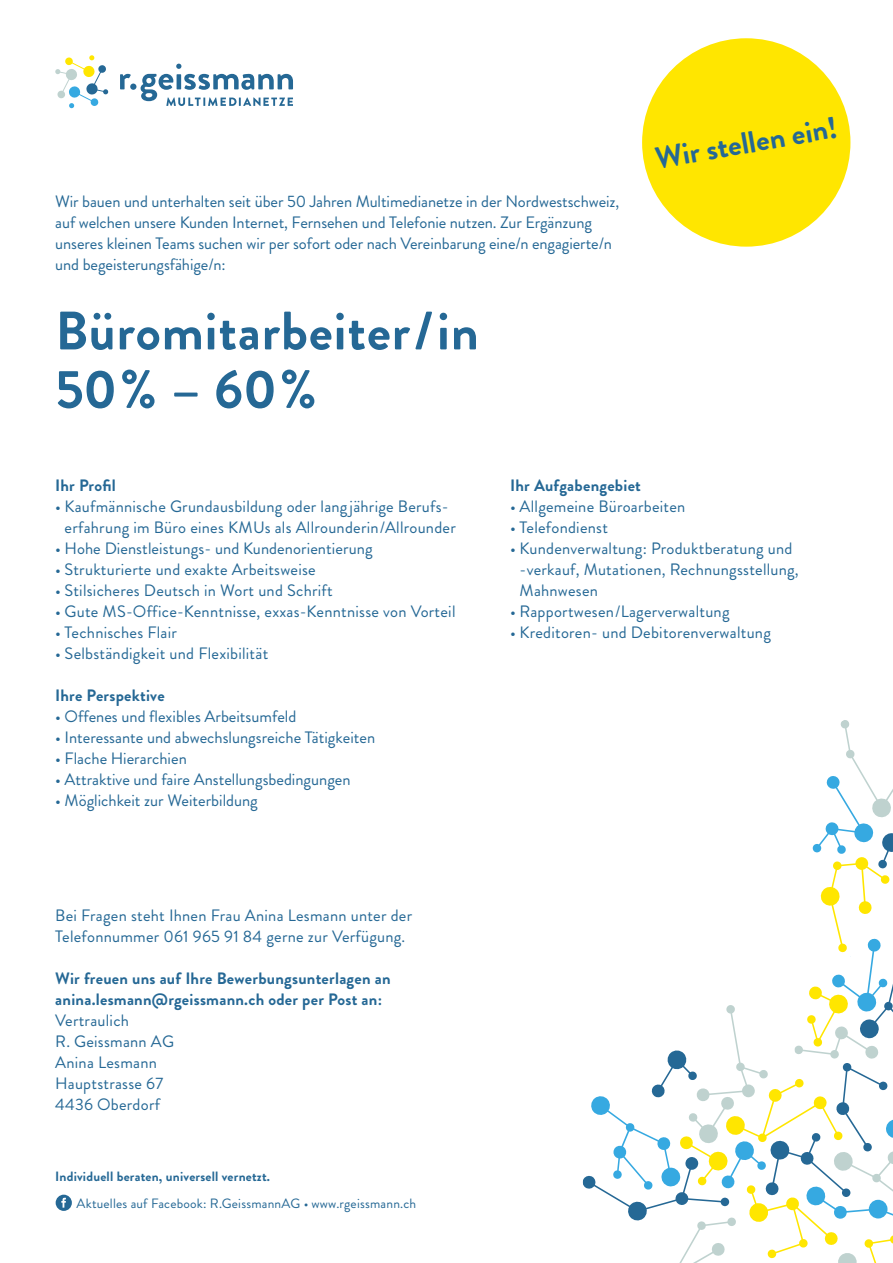
<style>
.page{position:relative;width:893px;height:1263px;background:#fff}
.page>*{position:absolute;margin:0;border:0;box-sizing:border-box;transform-origin:0 0}
.t1{font:700 54px/58.5px "Brandon Grotesque";letter-spacing:.015em;color:#256895}
.t2{font:700 30.6px "Brandon Grotesque";color:#256895}
.t3{font:16.5px/21px "Brandon Grotesque";letter-spacing:.015em;color:#256895}
.t4{font:16.5px/21px "Brandon Grotesque";letter-spacing:-.005em;color:#256895}
.t5{font:700 16.5px/21px "Brandon Grotesque";letter-spacing:.015em;color:#256895}
.t6{font:13.5px "Brandon Grotesque";letter-spacing:.015em;color:#256895}
.t7{font:700 13.5px "Brandon Grotesque";letter-spacing:.015em;color:#256895}
</style>
<div class="page">
<svg style="left:582px;top:720px;width:311px;height:543px"></svg>
<svg style="left:120px;top:64px;width:173px;height:42px"></svg>
<svg style="left:55px;top:55px;width:53px;height:53px"></svg>
<div style="left:56px;top:1195px;width:16px;height:16px;background:#256895;border-radius:50%"></div>
<svg style="left:61px;top:1198px;width:5px;height:10px"></svg>
<div style="left:642px;top:38px;width:208px;height:209px;background:#ffe600;border-radius:50%"></div>
<p class="t4" style="left:55px;top:191px;width:566px">Wir bauen und unterhalten seit über 50 Jahren Multimedianetze in der Nordwestschweiz, auf welchen unsere Kunden Internet, Fernsehen und Telefonie nutzen. Zur Ergänzung unseres kleinen Teams suchen wir per sofort oder nach Vereinbarung eine/n engagierte/n und begeisterungsfähige/n:</p>
<h1 class="t1" style="left:55px;top:302px;width:425px">Büromitarbeiter/in<br>50% – 60%</h1>
<h2 class="t2" style="left:652px;top:138px;width:185px;rotate:-10deg">Wir stellen ein!</h2>
<p class="t5" style="left:55px;top:475px;width:62px">Ihr Profil</p>
<p class="t3" style="left:55px;top:496px;width:402px;text-align:center">• Kaufmännische Grundausbildung oder langjährige Berufs&shy;erfahrung im Büro eines KMUs als Allrounderin/Allrounder</p>
<p class="t3" style="left:55px;top:538px;width:319px">• Hohe Dienstleistungs- und Kundenorientierung</p>
<p class="t3" style="left:55px;top:559px;width:262px">• Strukturierte und exakte Arbeitsweise</p>
<p class="t3" style="left:55px;top:580px;width:279px">• Stilsicheres Deutsch in Wort und Schrift</p>
<p class="t3" style="left:55px;top:601px;width:402px">• Gute MS-Office-Kenntnisse, exxas-Kenntnisse von Vorteil</p>
<p class="t3" style="left:55px;top:622px;width:123px">• Technisches Flair</p>
<p class="t3" style="left:55px;top:643px;width:215px">• Selbständigkeit und Flexibilität</p>
<p class="t5" style="left:55px;top:685px;width:111px">Ihre Perspektive</p>
<p class="t3" style="left:55px;top:706px;width:243px">• Offenes und flexibles Arbeitsumfeld</p>
<p class="t3" style="left:55px;top:727px;width:321px">• Interessante und abwechslungsreiche Tätigkeiten</p>
<p class="t3" style="left:55px;top:748px;width:133px">• Flache Hierarchien</p>
<p class="t3" style="left:55px;top:769px;width:297px">• Attraktive und faire Anstellungsbedingungen</p>
<p class="t3" style="left:55px;top:790px;width:204px">• Möglichkeit zur Weiterbildung</p>
<p class="t3" style="left:55px;top:905px;width:358px">Bei Fragen steht Ihnen Frau Anina Lesmann unter der<br>Telefonnummer 061 965 91 84 gerne zur Verfügung.</p>
<p class="t5" style="left:55px;top:968px;width:337px">Wir freuen uns auf Ihre Bewerbungsunterlagen an anina.lesmann@rgeissmann.ch oder per Post an:</p>
<p class="t3" style="left:55px;top:1010px;width:120px">Vertraulich<br>R. Geissmann AG<br>Anina Lesmann<br>Hauptstrasse 67<br>4436 Oberdorf</p>
<p class="t7" style="left:55px;top:1166px;width:216px">Individuell beraten, universell vernetzt.</p>
<p class="t6" style="left:77px;top:1193px;width:341px">Aktuelles auf Facebook: R.GeissmannAG • www.rgeissmann.ch</p>
<p class="t5" style="left:510px;top:475px;width:132px">Ihr Aufgabengebiet</p>
<p class="t3" style="left:510px;top:496px;width:177px">• Allgemeine Büroarbeiten</p>
<p class="t3" style="left:510px;top:517px;width:99px">• Telefondienst</p>
<p class="t3" style="left:520px;top:538px;width:281px;text-indent:-9px">• Kundenverwaltung: Produktberatung und -verkauf, Mutationen, Rechnungsstellung,<br>Mahnwesen</p>
<p class="t3" style="left:510px;top:601px;width:221px">• Rapportwesen/Lagerverwaltung</p>
<p class="t3" style="left:510px;top:622px;width:262px">• Kreditoren- und Debitorenverwaltung</p>
</div>
